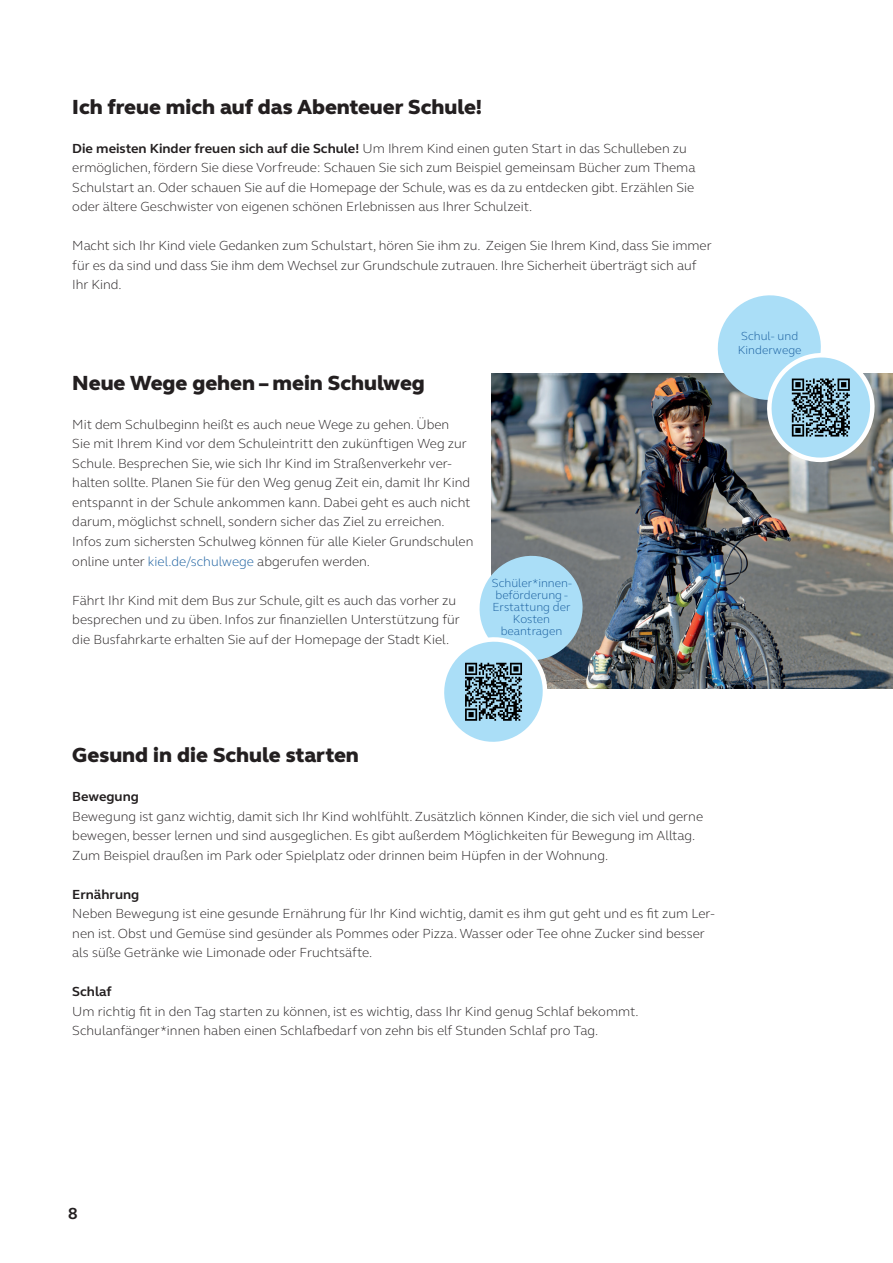
<style>
.page{position:relative;width:893px;height:1263px;background:#fff}
.page>*{position:absolute;margin:0;border:0;box-sizing:border-box;transform-origin:0 0}
.t1{font:800 21px "FS Elliot Pro";color:#231f20}
.t2{font:700 16.5px "FS Elliot Pro";color:#231f20}
.t3{font:300 13.5px/19.5px "FS Elliot Pro";color:#231f20}
.t4{font:700 13.5px "FS Elliot Pro";color:#231f20}
.t5{font:300 12px/12px "FS Elliot Pro";color:#175d9e;text-align:center}
.s1{font-weight:700}
.s2{color:#175d9e}
</style>
<div class="page">
<img style="left:492px;top:373px;width:401px;height:315px">
<svg style="left:444px;top:549px;width:145px;height:193px"></svg>
<svg style="left:711px;top:295px;width:174px;height:171px"></svg>
<h1 class="t1" style="left:72px;top:92px;width:411px">Ich freue mich auf das Abenteuer Schule!</h1>
<h1 class="t3" style="left:72px;top:138px;width:625px"><span class="s1">Die meisten Kinder freuen sich auf die Schule!</span> Um Ihrem Kind einen guten Start in das Schulleben zu ermöglichen, fördern Sie diese Vorfreude: Schauen Sie sich zum Beispiel gemeinsam Bücher zum Thema Schulstart an. Oder schauen Sie auf die Homepage der Schule, was es da zu entdecken gibt. Erzählen Sie oder ältere Geschwister von eigenen schönen Erlebnissen aus Ihrer Schulzeit.</h1>
<h1 class="t3" style="left:72px;top:235px;width:641px">Macht sich Ihr Kind viele Gedanken zum Schulstart, hören Sie ihm zu. Zeigen Sie Ihrem Kind, dass Sie immer für es da sind und dass Sie ihm dem Wechsel zur Grundschule zutrauen. Ihre Sicherheit überträgt sich auf<br>Ihr Kind.</h1>
<h1 class="t1" style="left:72px;top:369px;width:354px">Neue Wege gehen – mein Schulweg</h1>
<h1 class="t3" style="left:72px;top:414px;width:400px">Mit dem Schulbeginn heißt es auch neue Wege zu gehen. Üben<br>Sie mit Ihrem Kind vor dem Schuleintritt den zukünftigen Weg zur Schule. Besprechen Sie, wie sich Ihr Kind im Straßenverkehr ver&shy;halten sollte. Planen Sie für den Weg genug Zeit ein, damit Ihr Kind entspannt in der Schule ankommen kann. Dabei geht es auch nicht darum, möglichst schnell, sondern sicher das Ziel zu erreichen.</h1>
<h1 class="t3" style="left:72px;top:531px;width:403px">Infos zum sichersten Schulweg können für alle Kieler Grundschulen online unter <span class="s2">kiel.de/schulwege</span> abgerufen werden.</h1>
<h1 class="t3" style="left:72px;top:590px;width:389px">Fährt Ihr Kind mit dem Bus zur Schule, gilt es auch das vorher zu besprechen und zu üben. Infos zur finanziellen Unterstützung für die Busfahrkarte erhalten Sie auf der Homepage der Stadt Kiel.</h1>
<h1 class="t5" style="left:492px;top:577px;width:82px">Schüler*innen&shy;beförderung -<br>Erstattung der<br>Kosten beantragen</h1>
<h1 class="t5" style="left:741px;top:330px;width:58px">Schul- und</h1>
<h1 class="t5" style="left:738px;top:343px;width:65px">Kinderwege</h1>
<h1 class="t1" style="left:72px;top:741px;width:288px">Gesund in die Schule starten</h1>
<h1 class="t3" style="left:72px;top:786px;width:632px"><span class="s1">Bewegung<br></span>Bewegung ist ganz wichtig, damit sich Ihr Kind wohlfühlt. Zusätzlich können Kinder, die sich viel und gerne bewegen, besser lernen und sind ausgeglichen. Es gibt außerdem Möglichkeiten für Bewegung im Alltag.<br>Zum Beispiel draußen im Park oder Spielplatz oder drinnen beim Hüpfen in der Wohnung.</h1>
<h1 class="t4" style="left:72px;top:885px;width:69px">Ernährung</h1>
<h1 class="t3" style="left:72px;top:903px;width:644px">Neben Bewegung ist eine gesunde Ernährung für Ihr Kind wichtig, damit es ihm gut geht und es fit zum Ler&shy;nen ist. Obst und Gemüse sind gesünder als Pommes oder Pizza. Wasser oder Tee ohne Zucker sind besser als süße Getränke wie Limonade oder Fruchtsäfte.</h1>
<h1 class="t4" style="left:72px;top:982px;width:41px">Schlaf</h1>
<h1 class="t3" style="left:72px;top:1001px;width:568px">Um richtig fit in den Tag starten zu können, ist es wichtig, dass Ihr Kind genug Schlaf bekommt.<br>Schulanfänger*innen haben einen Schlafbedarf von zehn bis elf Stunden Schlaf pro Tag.</h1>
<p class="t2" style="left:68px;top:1202px;width:11px">8</p>
</div>
